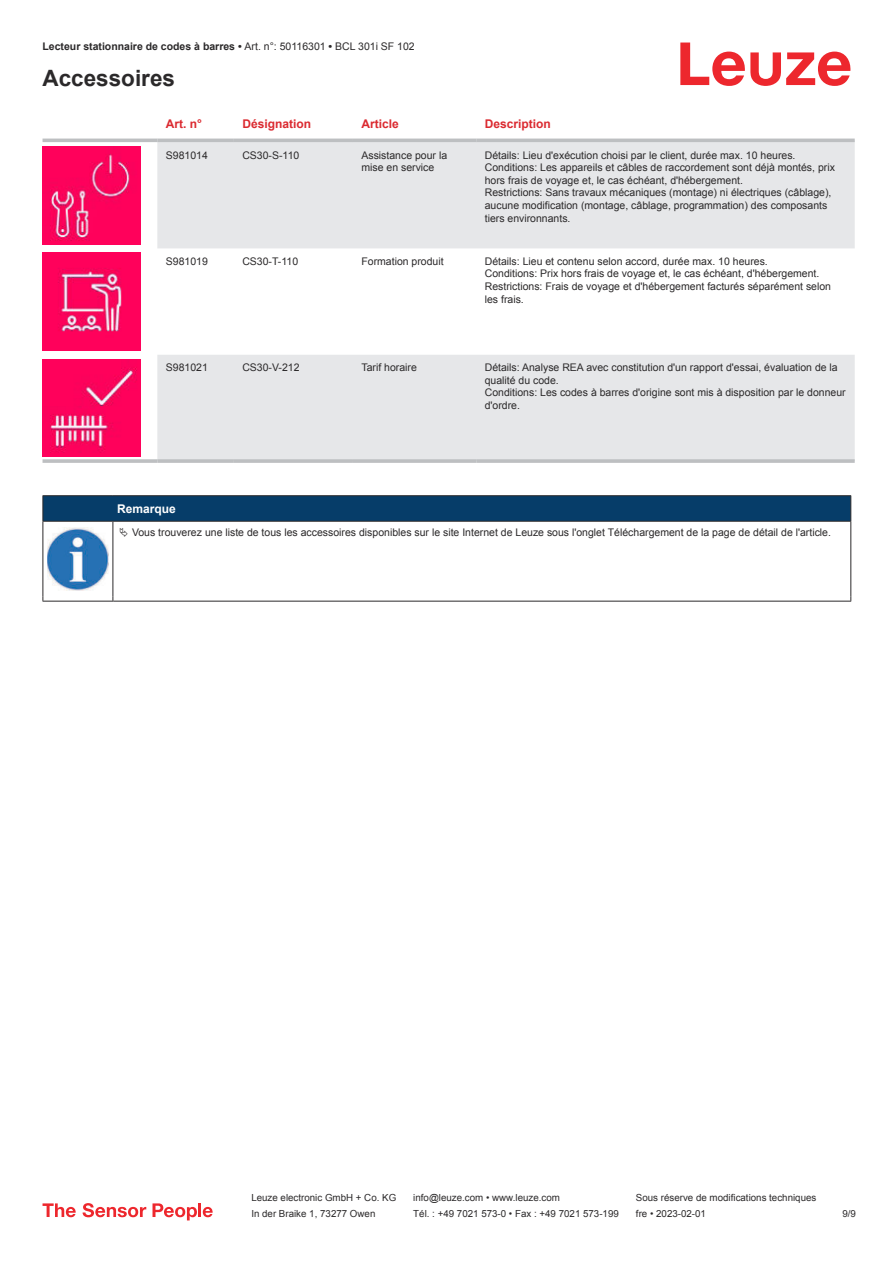
<style>
.page{position:relative;width:893px;height:1263px;background:#fff}
.page>*{position:absolute;margin:0;border:0;box-sizing:border-box;transform-origin:0 0}
.t1{font:700 22.5px "Arial";color:#2b292a}
.t2{font:700 12px "Arial";color:#db2a30}
.t3{font:700 12px "Arial";color:#fff}
.t4{font:10.5px/12.6px "Arial";color:#2b292a}
.t5{font:700 10.5px "Arial";color:#2b292a}
.t6{font:9.75px "Arial";color:#2b292a}
.s1{font-weight:400}
</style>
<div class="page">
<svg style="left:680px;top:43px;width:170px;height:43px"></svg>
<svg style="left:43px;top:138px;width:812px;height:319px"></svg>
<svg style="left:157px;top:142px;width:698px;height:317px;fill:#e6e7e9"></svg>
<hr style="left:43px;top:139px;width:114px;height:3px;background:#bdbfc1">
<hr style="left:157px;top:139px;width:77px;height:3px;background:#bdbfc1">
<hr style="left:234px;top:139px;width:119px;height:3px;background:#bdbfc1">
<hr style="left:353px;top:139px;width:123px;height:3px;background:#bdbfc1">
<hr style="left:476px;top:139px;width:379px;height:3px;background:#bdbfc1">
<svg style="left:43px;top:459px;width:114px;height:4px"></svg>
<hr style="left:157px;top:459px;width:77px;height:4px;background:#c6c7c9">
<hr style="left:234px;top:459px;width:119px;height:4px;background:#bdbfc1">
<hr style="left:353px;top:459px;width:123px;height:4px;background:#bdbfc1">
<hr style="left:476px;top:459px;width:379px;height:4px;background:#c6c7c9">
<img style="left:43px;top:146px;width:97px;height:98px">
<img style="left:43px;top:253px;width:97px;height:97px">
<img style="left:43px;top:359px;width:97px;height:98px">
<svg style="left:44px;top:522px;width:806px;height:79px"></svg>
<hr style="left:43px;top:495px;width:70px;height:1px;background:#2b292a">
<hr style="left:43px;top:521px;width:70px;height:1px;background:#2b292a">
<hr style="left:113px;top:495px;width:738px;height:1px;background:#2b292a">
<svg style="left:43px;top:496px;width:808px;height:25px;background:#063c67"></svg>
<hr style="left:113px;top:521px;width:738px;height:1px;background:#2b292a">
<hr style="left:43px;top:522px;width:1px;height:75px;background:#2b292a">
<hr style="left:113px;top:522px;width:1px;height:75px;background:#2b292a">
<hr style="left:850px;top:522px;width:1px;height:75px;background:#2b292a">
<hr style="left:43px;top:601px;width:70px;height:1px;background:#2b292a">
<hr style="left:113px;top:601px;width:738px;height:1px;background:#2b292a">
<img style="left:47px;top:528px;width:61px;height:62px">
<div style="left:115px;top:522px;width:734px;height:20px;background:#fff"></div>
<svg style="left:43px;top:1203px;width:33px;height:14px"></svg>
<svg style="left:83px;top:1203px;width:63px;height:14px"></svg>
<svg style="left:153px;top:1203px;width:44px;height:17px"></svg>
<hr style="left:198px;top:1203px;width:3px;height:14px;background:#ed272d">
<svg style="left:203px;top:1207px;width:10px;height:10px"></svg>
<p class="t5" style="left:43px;top:43px;width:374px">Lecteur stationnaire de codes à barres • <span class="s1">Art. n°: 50116301</span> • <span class="s1">BCL 301i SF 102</span></p>
<h1 class="t1" style="left:43px;top:70px;width:134px">Accessoires</h1>
<p class="t2" style="left:166px;top:119px;width:38px">Art. n°</p>
<p class="t2" style="left:242px;top:119px;width:70px">Désignation</p>
<p class="t2" style="left:361px;top:119px;width:39px">Article</p>
<p class="t2" style="left:485px;top:119px;width:68px">Description</p>
<p class="t4" style="left:166px;top:150px;width:44px">S981014</p>
<p class="t4" style="left:242px;top:150px;width:58px">CS30-S-110</p>
<p class="t4" style="left:361px;top:150px;width:87px">Assistance pour la mise en service</p>
<p class="t4" style="left:485px;top:150px;width:352px">Détails: Lieu d'exécution choisi par le client, durée max. 10 heures.<br>Conditions: Les appareils et câbles de raccordement sont déjà montés, prix hors frais de voyage et, le cas échéant, d'hébergement.<br>Restrictions: Sans travaux mécaniques (montage) ni électriques (câblage), aucune modification (montage, câblage, programmation) des composants tiers environnants.</p>
<p class="t4" style="left:166px;top:256px;width:44px">S981019</p>
<p class="t4" style="left:242px;top:256px;width:57px">CS30-T-110</p>
<p class="t4" style="left:361px;top:256px;width:84px">Formation produit</p>
<p class="t4" style="left:485px;top:256px;width:348px">Détails: Lieu et contenu selon accord, durée max. 10 heures.<br>Conditions: Prix hors frais de voyage et, le cas échéant, d'hébergement.<br>Restrictions: Frais de voyage et d'hébergement facturés séparément selon les frais.</p>
<p class="t4" style="left:166px;top:362px;width:44px">S981021</p>
<p class="t4" style="left:242px;top:362px;width:59px">CS30-V-212</p>
<p class="t4" style="left:361px;top:362px;width:57px">Tarif horaire</p>
<p class="t4" style="left:485px;top:362px;width:362px">Détails: Analyse REA avec constitution d'un rapport d'essai, évaluation de la qualité du code.<br>Conditions: Les codes à barres d'origine sont mis à disposition par le donneur d'ordre.</p>
<p class="t3" style="left:117px;top:504px;width:60px">Remarque</p>
<p class="t4" style="left:132px;top:527px;width:700px">Vous trouverez une liste de tous les accessoires disponibles sur le site Internet de Leuze sous l'onglet Téléchargement de la page de détail de l'article.</p>
<p class="t6" style="left:251px;top:1194px;width:146px">Leuze electronic GmbH + Co. KG</p>
<p class="t6" style="left:413px;top:1194px;width:148px">info@leuze.com • www.leuze.com</p>
<p class="t6" style="left:636px;top:1194px;width:182px">Sous réserve de modifications techniques</p>
<p class="t6" style="left:251px;top:1210px;width:126px">In der Braike 1, 73277 Owen</p>
<p class="t6" style="left:413px;top:1210px;width:207px">Tél. : +49 7021 573-0 • Fax : +49 7021 573-199</p>
<p class="t6" style="left:636px;top:1210px;width:72px">fre • 2023-02-01</p>
<p class="t6" style="left:842px;top:1210px;width:15px">9 /9</p>
</div>
